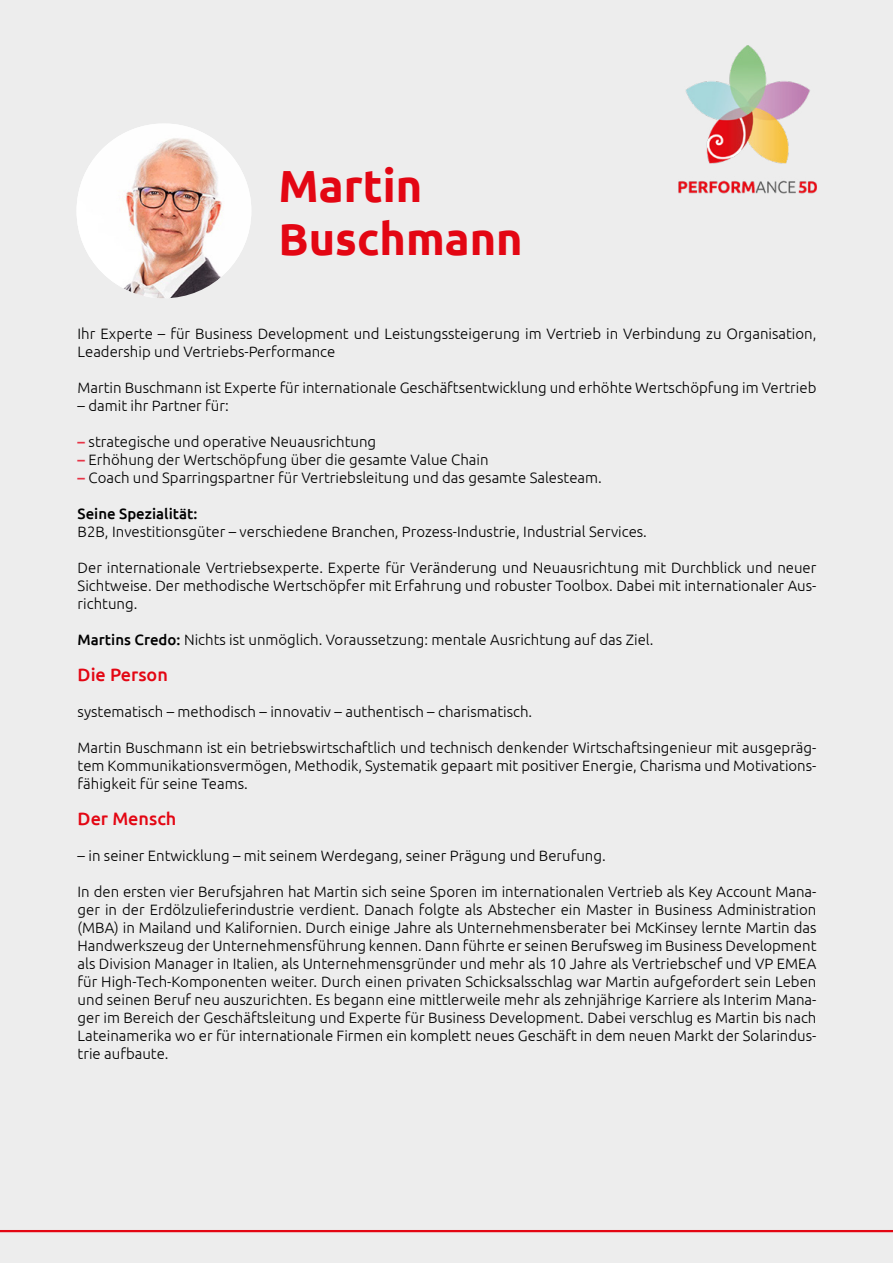
<style>
.page{position:relative;width:893px;height:1263px;background:#ededed}
.page>*{position:absolute;margin:0;border:0;box-sizing:border-box;transform-origin:0 0}
.t1{font:700 45px/52.5px "Ubuntu";color:#e30613}
.t2{font:500 18px "Ubuntu";color:#e30613}
.t3{font:300 15px/18px "Ubuntu";color:#000;text-align:justify}
.t4{font:500 15px "Ubuntu";color:#000}
.s1{font-weight:500;color:#e73446}
.s2{font-weight:500}
</style>
<div class="page">
<img style="left:678px;top:46px;width:139px;height:148px">
<hr style="left:0;top:1230px;width:893px;height:2px;background:#e30613">
<img style="left:77px;top:124px;width:174px;height:174px;border-radius:86px">
<h1 class="t1" style="left:279px;top:159px;width:246px">Martin<br>Buschmann</h1>
<p class="t3" style="left:78px;top:324px;width:740px">Ihr Experte – für Business Development und Leistungssteigerung im Vertrieb in Verbindung zu Organisation,<br>Leadership und Vertriebs-Performance</p>
<p class="t3" style="left:78px;top:378px;width:740px">Martin Buschmann ist Experte für internationale Geschäftsentwicklung und erhöhte Wertschöpfung im Vertrieb</p>
<p class="t3" style="left:78px;top:396px;width:153px">– damit ihr Partner für:</p>
<p class="t3" style="left:78px;top:432px;width:300px"><span class="s1">–</span> strategische und operative Neuausrichtung</p>
<p class="t3" style="left:78px;top:450px;width:413px"><span class="s1">–</span> Erhöhung der Wertschöpfung über die gesamte Value Chain</p>
<p class="t3" style="left:78px;top:468px;width:526px"><span class="s1">–</span> Coach und Sparringspartner für Vertriebsleitung und das gesamte Salesteam.</p>
<p class="t4" style="left:78px;top:504px;width:121px">Seine Spezialität:</p>
<p class="t3" style="left:78px;top:522px;width:571px">B2B, Investitionsgüter – verschiedene Branchen, Prozess-Industrie, Industrial Services.</p>
<p class="t3" style="left:78px;top:558px;width:740px">Der internationale Vertriebsexperte. Experte für Veränderung und Neuausrichtung mit Durchblick und neuer Sichtweise. Der methodische Wertschöpfer mit Erfahrung und robuster Toolbox. Dabei mit internationaler Aus&shy;richtung.</p>
<p class="t3" style="left:78px;top:630px;width:577px"><span class="s2">Martins Credo:</span> Nichts ist unmöglich. Voraussetzung: mentale Ausrichtung auf das Ziel.</p>
<p class="t2" style="left:78px;top:663px;width:92px">Die Person</p>
<p class="t3" style="left:78px;top:702px;width:456px">systematisch – methodisch – innovativ – authentisch – charismatisch.</p>
<p class="t3" style="left:78px;top:738px;width:740px">Martin Buschmann ist ein betriebswirtschaftlich und technisch denkender Wirtschaftsingenieur mit ausgepräg&shy;tem Kommunikationsvermögen, Methodik, Systematik gepaart mit positiver Energie, Charisma und Motivations&shy;fähigkeit für seine Teams.</p>
<p class="t2" style="left:78px;top:807px;width:100px">Der Mensch</p>
<p class="t3" style="left:78px;top:846px;width:530px">– in seiner Entwicklung – mit seinem Werdegang, seiner Prägung und Berufung.</p>
<p class="t3" style="left:78px;top:882px;width:740px">In den ersten vier Berufsjahren hat Martin sich seine Sporen im internationalen Vertrieb als Key Account Mana&shy;ger in der Erdölzulieferindustrie verdient. Danach folgte als Abstecher ein Master in Business Administration (MBA) in Mailand und Kalifornien. Durch einige Jahre als Unternehmensberater bei McKinsey lernte Martin das Handwerkszeug der Unternehmensführung kennen. Dann führte er seinen Berufsweg im Business Development als Division Manager in Italien, als Unternehmensgründer und mehr als 10 Jahre als Vertriebschef und VP EMEA für High-Tech-Komponenten weiter. Durch einen privaten Schicksalsschlag war Martin aufgefordert sein Leben und seinen Beruf neu auszurichten. Es begann eine mittlerweile mehr als zehnjährige Karriere als Interim Mana&shy;ger im Bereich der Geschäftsleitung und Experte für Business Development. Dabei verschlug es Martin bis nach Lateinamerika wo er für internationale Firmen ein komplett neues Geschäft in dem neuen Markt der Solarindus&shy;trie aufbaute.</p>
</div>
